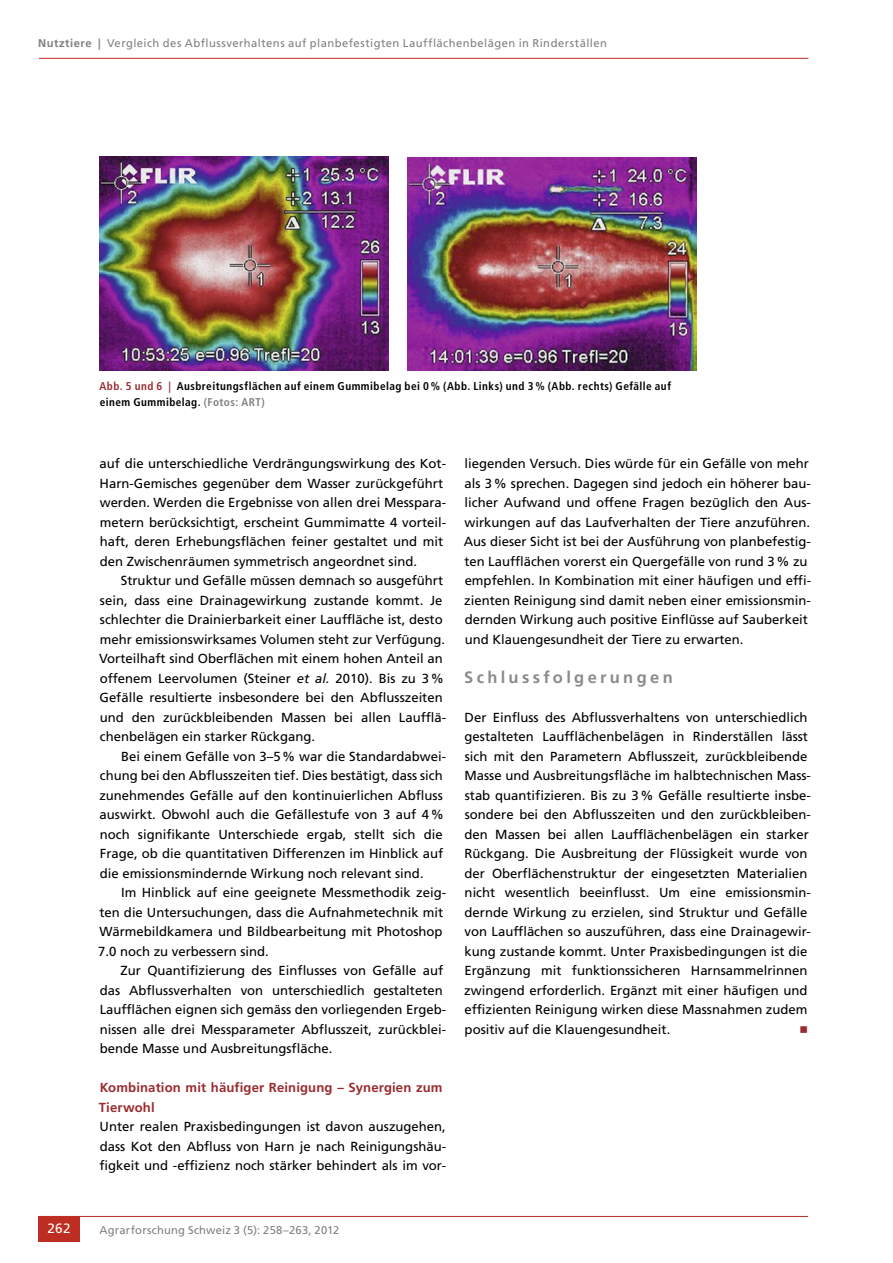
<style>
.page{position:relative;width:893px;height:1263px;background:#fff}
.page>*{position:absolute;margin:0;border:0;box-sizing:border-box;transform-origin:0 0}
.t1{font:700 16.5px "Frutiger LT Std";letter-spacing:.205em;color:#8b8b8b}
.t2{font:13.5px "Frutiger LT Std";color:#fff}
.t3{font:13.2px/19.5px "Frutiger LT Std";color:#000}
.t4{font:700 13.2px/19.5px "Frutiger LT Std";letter-spacing:.01em;color:#9a2b2f}
.t5{font:13.2px "Universal Newswith Comm Pi";color:#9a2b2f}
.t6{font:700 condensed 11.25px/16.5px "Frutiger LT Std";letter-spacing:.04em;color:#000}
.t7{font:11.25px "Frutiger LT Std";letter-spacing:.035em;color:#808080}
.t8{font:11.25px "Frutiger LT Std";letter-spacing:.015em;color:#808080}
.s1{font-weight:700}
.s2{color:#9a2b2f}
.s3{color:#808080}
.s4{font-style:italic}
</style>
<div class="page">
<hr style="left:38px;top:1216px;width:770px;height:1px;background:#bd2d21">
<div style="left:38px;top:1216px;width:42px;height:26px;background:#bd2d21"></div>
<hr style="left:39px;top:58px;width:769px;height:1px;background:#bd2d21">
<img style="left:99px;top:156px;width:290px;height:214px">
<img style="left:408px;top:157px;width:289px;height:213px">
<p class="t7" style="left:38px;top:36px;width:570px"><span class="s1">Nutztiere |</span> Vergleich des Abflussverhaltens auf planbefestigten Laufflächenbelägen in Rinderställen</p>
<p class="t6" style="left:100px;top:378px;width:573px"><span class="s2">Abb. 5 und 6 |</span> Ausbreitungsflächen auf einem Gummibelag bei 0 % (Abb. Links) und 3 % (Abb. rechts) Gefälle auf einem Gummibelag. <span class="s3">(Fotos: ART)</span></p>
<p class="t2" style="left:48px;top:1221px;width:25px">262</p>
<p class="t3" style="left:100px;top:454px;width:348px">auf die unterschiedliche Verdrängungswirkung des Kot-Harn-Gemisches gegenüber dem Wasser zurückgeführt werden. Werden die Ergebnisse von allen drei Messpara&shy;metern berücksichtigt, erscheint Gummimatte 4 vorteil&shy;haft, deren Erhebungsflächen feiner gestaltet und mit den Zwischenräumen symmetrisch angeordnet sind.</p>
<p class="t3" style="left:99px;top:571px;width:348px;text-indent:22px">Struktur und Gefälle müssen demnach so ausgeführt sein, dass eine Drainagewirkung zustande kommt. Je schlechter die Drainierbarkeit einer Lauffläche ist, desto mehr emissionswirksames Volumen steht zur Verfügung.<br>Vorteilhaft sind Oberflächen mit einem hohen Anteil an offenem Leervolumen (Steiner <span class="s4">et al.</span> 2010). Bis zu 3% Gefälle resultierte insbesondere bei den Abflusszeiten und den zurückbleibenden Massen bei allen Laufflä&shy;chenbelägen ein starker Rückgang.</p>
<p class="t3" style="left:99px;top:746px;width:348px;text-indent:22px">Bei einem Gefälle von 3–5% war die Standardabwei&shy;chung bei den Abflusszeiten tief. Dies bestätigt, dass sich zunehmendes Gefälle auf den kontinuierlichen Abfluss auswirkt. Obwohl auch die Gefällestufe von 3 auf 4% noch signifikante Unterschiede ergab, stellt sich die Frage, ob die quantitativen Differenzen im Hinblick auf die emissionsmindernde Wirkung noch relevant sind.</p>
<p class="t3" style="left:98px;top:883px;width:349px;text-indent:23px">Im Hinblick auf eine geeignete Messmethodik zeig&shy;ten die Untersuchungen, dass die Aufnahmetechnik mit Wärmebildkamera und Bildbearbeitung mit Photoshop 7.0 noch zu verbessern sind.</p>
<p class="t3" style="left:100px;top:961px;width:348px;text-indent:21px">Zur Quantifizierung des Einflusses von Gefälle auf das Abflussverhalten von unterschiedlich gestalteten Laufflächen eignen sich gemäss den vorliegenden Ergeb&shy;nissen alle drei Messparameter Abflusszeit, zurückblei&shy;bende Masse und Ausbreitungsfläche.</p>
<p class="t4" style="left:99px;top:1078px;width:345px">Kombination mit häufiger Reinigung – Synergien zum<br>Tierwohl</p>
<p class="t3" style="left:99px;top:1117px;width:348px;text-align:justify">Unter realen Praxisbedingungen ist davon auszugehen, dass Kot den Abfluss von Harn je nach Reinigungshäu&shy;figkeit und -effizienz noch stärker behindert als im vor-</p>
<p class="t3" style="left:464px;top:454px;width:349px">liegenden Versuch. Dies würde für ein Gefälle von mehr als 3% sprechen. Dagegen sind jedoch ein höherer bau&shy;licher Aufwand und offene Fragen bezüglich den Aus&shy;wirkungen auf das Laufverhalten der Tiere anzuführen.<br>Aus dieser Sicht ist bei der Ausführung von planbefestig&shy;ten Laufflächen vorerst ein Quergefälle von rund 3% zu empfehlen. In Kombination mit einer häufigen und effi&shy;zienten Reinigung sind damit neben einer emissionsmin&shy;dernden Wirkung auch positive Einflüsse auf Sauberkeit und Klauengesundheit der Tiere zu erwarten.</p>
<p class="t1" style="left:464px;top:667px;width:210px">Schlussfolgerungen</p>
<p class="t3" style="left:464px;top:707px;width:348px">Der Einfluss des Abflussverhaltens von unterschiedlich gestalteten Laufflächenbelägen in Rinderställen lässt sich mit den Parametern Abflusszeit, zurückbleibende Masse und Ausbreitungsfläche im halbtechnischen Mass&shy;stab quantifizieren. Bis zu 3% Gefälle resultierte insbe&shy;sondere bei den Abflusszeiten und den zurückbleiben&shy;den Massen bei allen Laufflächenbelägen ein starker Rückgang. Die Ausbreitung der Flüssigkeit wurde von der Oberflächenstruktur der eingesetzten Materialien nicht wesentlich beeinflusst. Um eine emissionsmin&shy;dernde Wirkung zu erzielen, sind Struktur und Gefälle von Laufflächen so auszuführen, dass eine Drainagewir&shy;kung zustande kommt. Unter Praxisbedingungen ist die Ergänzung mit funktionssicheren Harnsammelrinnen zwingend erforderlich. Ergänzt mit einer häufigen und effizienten Reinigung wirken diese Massnahmen zudem positiv auf die Klauengesundheit.</p>
<p class="t5" style="left:800px;top:1023px;width:9px">n</p>
<p class="t8" style="left:99px;top:1223px;width:241px">Agrarforschung Schweiz 3 (5): 258–263, 2012</p>
</div>
